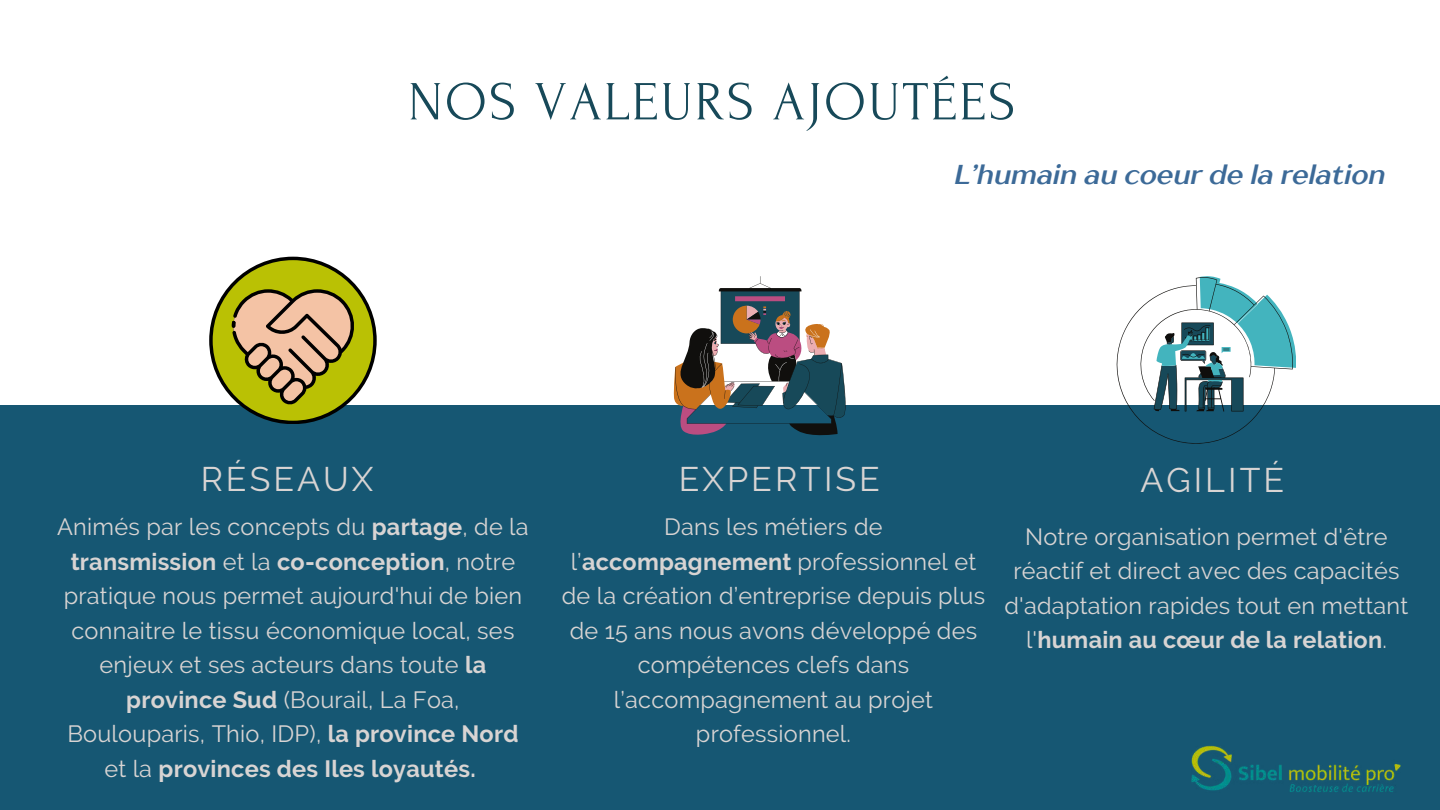
<style>
.page{position:relative;width:1440px;height:810px;background:#fff}
.page>*{position:absolute;margin:0;border:0;box-sizing:border-box;transform-origin:0 0}
.t1{font:55px "Forum";letter-spacing:.04em;color:#174959}
.t2{font:34px "Raleway";letter-spacing:.09em;color:#d8d4d3}
.t3{font:italic 700 27.2px "TT Drugs";color:#3c6a98}
.t4{font:23.5px/34.5px "Raleway";letter-spacing:.01em;color:#d8d4d3;text-align:center}
.s1{font-weight:700}
</style>
<div class="page">
<div style="left:0;top:405px;width:1440px;height:405px;background:#165773"></div>
<svg style="left:673px;top:276px;width:173px;height:160px"></svg>
<svg style="left:1117px;top:276px;width:179px;height:167px"></svg>
<svg style="left:213px;top:260px;width:160px;height:161px"></svg>
<img style="left:1191px;top:745px;width:210px;height:47px">
<h1 class="t1" style="left:408px;top:72px;width:608px">NOS VALEURS AJOUTÉES</h1>
<p class="t3" style="left:954px;top:158px;width:433px">L’humain au coeur de la relation</p>
<h2 class="t2" style="left:201px;top:459px;width:174px">RÉSEAUX</h2>
<p class="t4" style="left:57px;top:510px;width:473px">Animés par les concepts du <span class="s1">partage</span>, de la <span class="s1">transmission</span> et la <span class="s1">co-conception</span>, notre pratique nous permet aujourd'hui de bien connaitre le tissu économique local, ses enjeux et ses acteurs dans toute <span class="s1">la province Sud</span> (Bourail, La Foa, Boulouparis, Thio, IDP), <span class="s1">la province Nord </span>et la <span class="s1">provinces des Iles loyautés.</span></p>
<h2 class="t2" style="left:679px;top:459px;width:203px">EXPERTISE</h2>
<p class="t4" style="left:562px;top:510px;width:425px">Dans les métiers de l’<span class="s1">accompagnement</span> professionnel et de la création d’entreprise depuis plus de 15 ans nous avons développé des compétences clefs dans l’accompagnement au projet professionnel.</p>
<h2 class="t2" style="left:1140px;top:460px;width:145px">AGILITÉ</h2>
<p class="t4" style="left:1004px;top:519px;width:405px">Notre organisation permet d'être réactif et direct avec des capacités d'adaptation rapides tout en mettant l'<span class="s1">humain au cœur de la relation</span>.</p>
</div>
